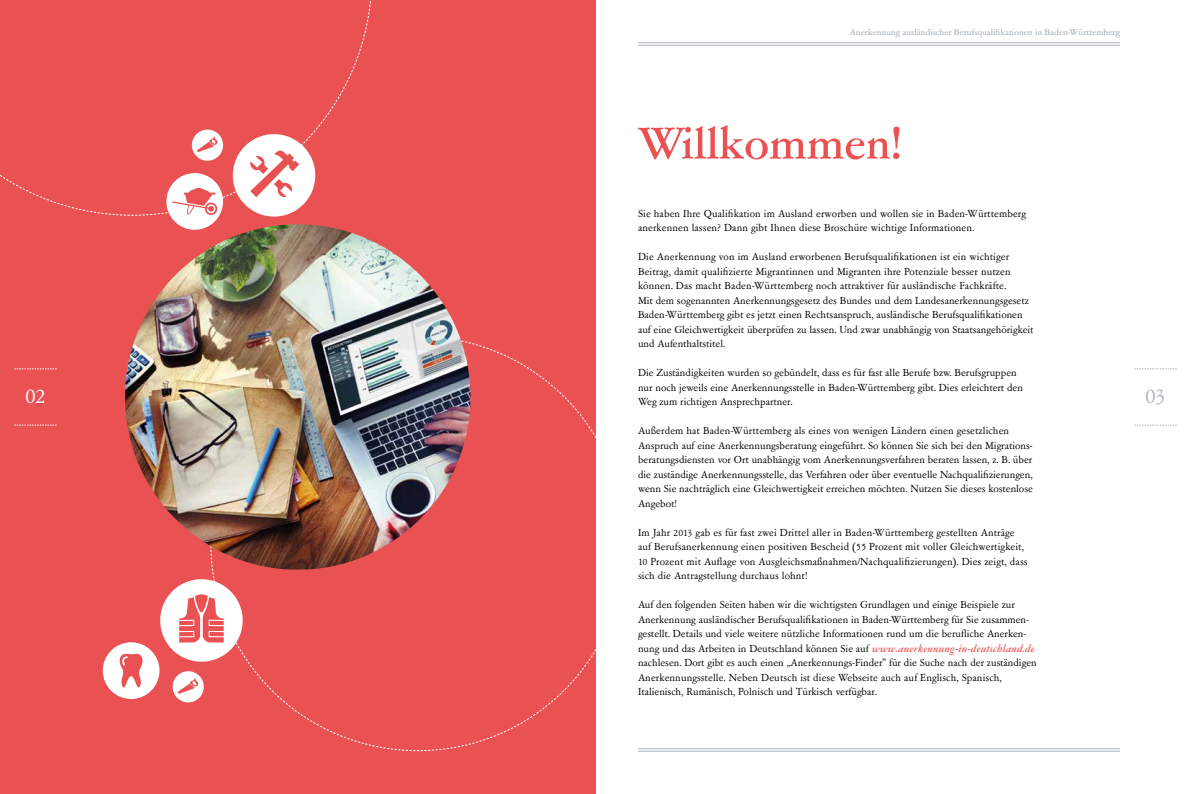
<style>
.page{position:relative;width:1191px;height:794px;background:#fff}
.page>*{position:absolute;margin:0;border:0;box-sizing:border-box;transform-origin:0 0}
.t1{font:500 50px "Garamont Amst SB";color:#ea5153}
.t2{font:25px "Garamont Amst SB";color:#adb6bc}
.t3{font:25px "Garamont Amst SB";color:#fff}
.t4{font:11.5px/14.5px "Garamont Amst SB";color:#000}
.t5{font:500 9.5px "Garamont Amst SB";color:#adb6bc}
.s1{font-family:"Garamont Amst SB Med Ita";color:#ea5153}
</style>
<div class="page">
<div style="left:0;top:0;width:595px;height:794px;background:#ea5153"></div>
<svg style="left:210px;top:336px;width:386px;height:415px"></svg>
<svg style="left:0;top:1px;width:371px;height:215px"></svg>
<img style="left:125px;top:224px;width:345px;height:345px;border-radius:170px">
<div style="left:192px;top:130px;width:31px;height:31px;background:#fff;border-radius:50%"></div>
<svg style="left:197px;top:136px;width:20px;height:16px"></svg>
<div style="left:173px;top:671px;width:31px;height:31px;background:#fff;border-radius:50%"></div>
<svg style="left:177px;top:678px;width:21px;height:16px"></svg>
<div style="left:233px;top:134px;width:82px;height:83px;background:#fff;border-radius:50%"></div>
<svg style="left:250px;top:150px;width:49px;height:47px"></svg>
<div style="left:166px;top:173px;width:57px;height:57px;background:#fff;border-radius:50%"></div>
<div style="left:103px;top:642px;width:56px;height:57px;background:#fff;border-radius:50%"></div>
<svg style="left:119px;top:653px;width:24px;height:35px"></svg>
<svg style="left:172px;top:188px;width:45px;height:27px"></svg>
<div style="left:160px;top:579px;width:83px;height:82px;background:#fff;border-radius:50%"></div>
<svg style="left:179px;top:594px;width:45px;height:48px"></svg>
<hr style="left:179px;top:621px;width:14px;height:4px;background:#ea5153">
<svg style="left:179px;top:632px;width:14px;height:4px"></svg>
<svg style="left:1134px;top:369px;width:42px;height:1px"></svg>
<svg style="left:1134px;top:425px;width:42px;height:1px"></svg>
<hr style="left:638px;top:43px;width:482px;height:1px;background:#adb6bc">
<hr style="left:638px;top:45px;width:482px;height:1px;background:#adb6bc">
<hr style="left:638px;top:748px;width:482px;height:1px;background:#adb6bc">
<hr style="left:638px;top:751px;width:482px;height:1px;background:#adb6bc">
<svg style="left:14px;top:369px;width:43px;height:1px"></svg>
<svg style="left:14px;top:425px;width:43px;height:1px"></svg>
<h2 class="t3" style="left:25px;top:383px;width:22px">02</h2>
<p class="t5" style="left:849px;top:27px;width:272px">Anerkennung ausländischer Berufsqualifikationen in Baden-Württemberg</p>
<h1 class="t1" style="left:638px;top:117px;width:265px">Willkommen!</h1>
<p class="t4" style="left:638px;top:206px;width:390px">Sie haben Ihre Qualifikation im Ausland erworben und wollen sie in Baden-Württemberg anerkennen lassen? Dann gibt Ihnen diese Broschüre wichtige Informationen.</p>
<p class="t4" style="left:638px;top:250px;width:397px">Die Anerkennung von im Ausland erworbenen Berufsqualifikationen ist ein wichtiger Beitrag, damit qualifizierte Migrantinnen und Migranten ihre Potenziale besser nutzen können. Das macht Baden-Württemberg noch attraktiver für ausländische Fachkräfte.<br>Mit dem sogenannten Anerkennungsgesetz des Bundes und dem Landesanerkennungsgesetz Baden-Württemberg gibt es jetzt einen Rechtsanspruch, ausländische Berufsqualifikationen auf eine Gleichwertigkeit überprüfen zu lassen. Und zwar unabhängig von Staatsangehörigkeit und Aufenthaltstitel.</p>
<p class="t4" style="left:638px;top:366px;width:386px">Die Zuständigkeiten wurden so gebündelt, dass es für fast alle Berufe bzw. Berufsgruppen nur noch jeweils eine Anerkennungsstelle in Baden-Württemberg gibt. Dies erleichtert den<br>Weg zum richtigen Ansprechpartner.</p>
<p class="t4" style="left:638px;top:424px;width:396px">Außerdem hat Baden-Württemberg als eines von wenigen Ländern einen gesetzlichen Anspruch auf eine Anerkennungsberatung eingeführt. So können Sie sich bei den Migrations&shy;beratungsdiensten vor Ort unabhängig vom Anerkennungsverfahren beraten lassen, z. B. über die zuständige Anerkennungsstelle, das Verfahren oder über eventuelle Nachqualifizierungen, wenn Sie nachträglich eine Gleichwertigkeit erreichen möchten. Nutzen Sie dieses kostenlose Angebot!</p>
<p class="t4" style="left:638px;top:525px;width:391px">Im Jahr 2013 gab es für fast zwei Drittel aller in Baden-Württemberg gestellten Anträge auf Berufsanerkennung einen positiven Bescheid (55 Prozent mit voller Gleichwertigkeit, 10 Prozent mit Auflage von Ausgleichsmaßnahmen/Nachqualifizierungen). Dies zeigt, dass sich die Antragstellung durchaus lohnt!</p>
<p class="t4" style="left:638px;top:598px;width:400px">Auf den folgenden Seiten haben wir die wichtigsten Grundlagen und einige Beispiele zur Anerkennung ausländischer Berufsqualifikationen in Baden-Württemberg für Sie zusammen&shy;gestellt. Details und viele weitere nützliche Informationen rund um die berufliche Anerken&shy;nung und das Arbeiten in Deutschland können Sie auf <span class="s1">www.anerkennung-in-deutschland.de </span>nachlesen. Dort gibt es auch einen „Anerkennungs-Finder“ für die Suche nach der zuständigen Anerkennungsstelle. Neben Deutsch ist diese Webseite auch auf Englisch, Spanisch, Italienisch, Rumänisch, Polnisch und Türkisch verfügbar.</p>
<h2 class="t2" style="left:1145px;top:383px;width:22px">03</h2>
</div>
